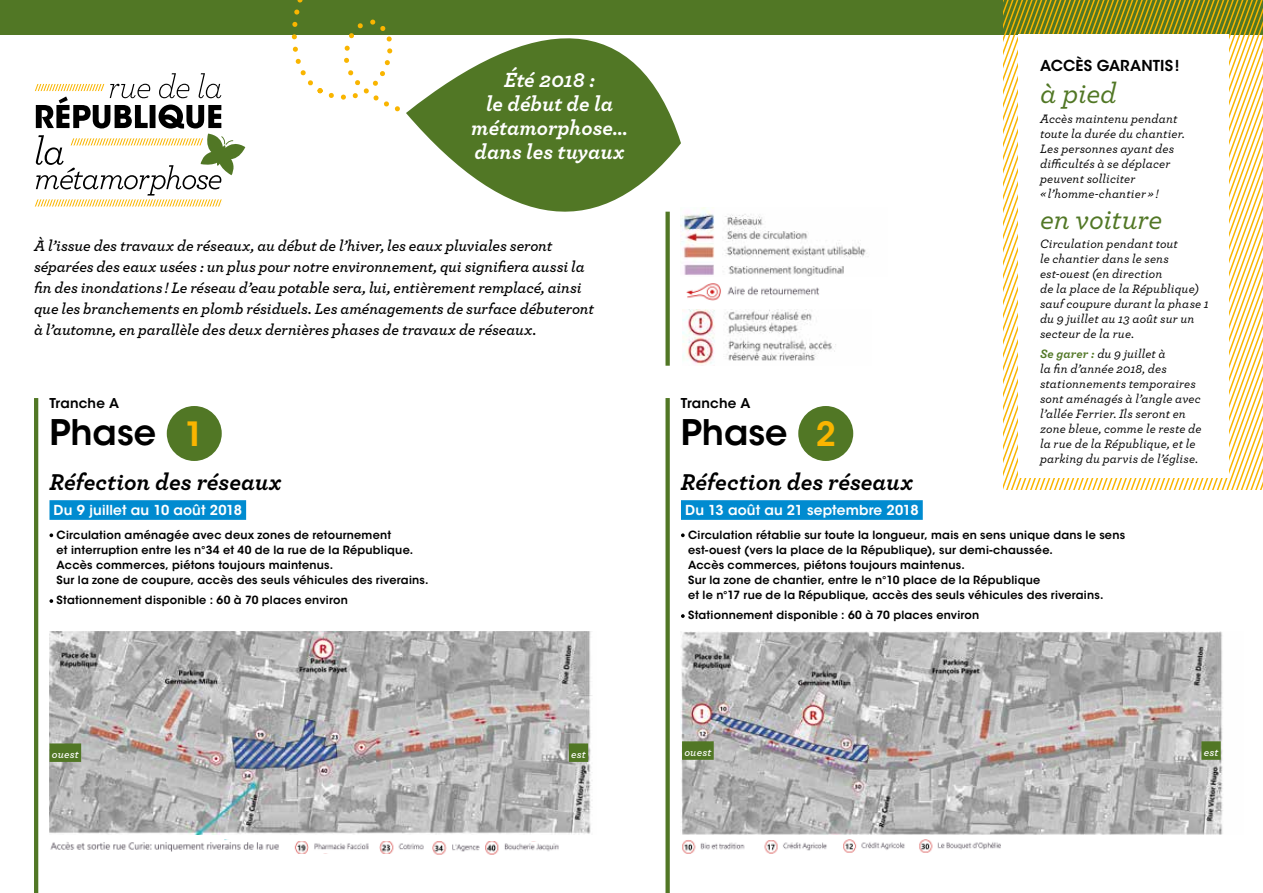
<style>
.page{position:relative;width:1263px;height:893px;background:#fff}
.page>*{position:absolute;margin:0;border:0;box-sizing:border-box;transform-origin:0 0}
.t1{font:600 35.1px "ITC Avant Garde Std";letter-spacing:-.005em;color:#000}
.t2{font:italic 500 29.25px "Archer";letter-spacing:-.01em;color:#517725}
.t3{font:italic 700 24px "Archer";color:#000}
.t4{font:italic 700 21.45px/23.9px "Archer";color:#fff;text-align:center}
.t5{font:italic 600 15.75px/21px "Archer";letter-spacing:-.005em;color:#000}
.t6{font:600 15px "ITC Avant Garde Std";letter-spacing:.005em;color:#000}
.t7{font:600 13.65px "ITC Avant Garde Std";letter-spacing:.01em;color:#fff}
.t8{font:600 13.5px "ITC Avant Garde Std";letter-spacing:.01em;color:#000}
.t9{font:italic 500 12.75px/15px "Archer";letter-spacing:.01em;color:#000}
.t10{font:600 11.25px/15px "ITC Avant Garde Std";letter-spacing:.02em;color:#000}
.t11{font:italic 600 11.25px "Archer";letter-spacing:.015em;color:#fff}
.s1{font-size:33.3px;color:#f9b500}
.s2{font-weight:700;color:#517725}
</style>
<div class="page">
<div style="left:681px;top:500px;width:242px;height:20px;background:#008bd0"></div>
<div style="left:798px;top:406px;width:55px;height:55px;background:#517725;border-radius:50%"></div>
<svg style="left:681px;top:533px;width:4px;height:4px"></svg>
<svg style="left:681px;top:614px;width:4px;height:4px"></svg>
<div style="left:49px;top:500px;width:197px;height:20px;background:#008bd0"></div>
<div style="left:167px;top:406px;width:55px;height:55px;background:#517725;border-radius:50%"></div>
<svg style="left:49px;top:533px;width:4px;height:4px"></svg>
<svg style="left:49px;top:599px;width:4px;height:4px"></svg>
<hr style="left:34px;top:398px;width:4px;height:495px;background:#517725">
<div style="left:0;top:0;width:1263px;height:34px;background:#517725"></div>
<svg style="left:1169px;top:31px;width:94px;height:458px"></svg>
<div style="left:1018px;top:34px;width:211px;height:443px;background:#fff"></div>
<svg style="left:292px;top:0;width:42px;height:98px"></svg>
<svg style="left:341px;top:19px;width:59px;height:93px"></svg>
<svg style="left:406px;top:34px;width:275px;height:206px;fill:#517725"></svg>
<svg style="left:34px;top:73px;width:211px;height:134px"></svg>
<div style="left:665px;top:398px;width:5px;height:495px;background:#517725"></div>
<img style="left:682px;top:207px;width:185px;height:69px">
<img style="left:682px;top:310px;width:154px;height:56px">
<img style="left:686px;top:283px;width:133px;height:18px">
<div style="left:665px;top:212px;width:5px;height:154px;background:#517725"></div>
<img style="left:681px;top:632px;width:542px;height:203px">
<img style="left:682px;top:840px;width:63px;height:13px">
<img style="left:764px;top:840px;width:63px;height:14px">
<img style="left:919px;top:839px;width:82px;height:14px">
<img style="left:843px;top:839px;width:62px;height:14px">
<img style="left:49px;top:632px;width:543px;height:203px">
<div style="left:49px;top:743px;width:32px;height:19px;background:#517725"></div>
<div style="left:682px;top:741px;width:32px;height:19px;background:#517725"></div>
<div style="left:569px;top:743px;width:19px;height:19px;background:#517725"></div>
<div style="left:1201px;top:741px;width:20px;height:19px;background:#517725"></div>
<img style="left:50px;top:839px;width:229px;height:13px">
<img style="left:294px;top:841px;width:75px;height:13px">
<img style="left:379px;top:841px;width:45px;height:13px">
<img style="left:486px;top:841px;width:73px;height:14px">
<img style="left:432px;top:841px;width:48px;height:14px">
<h3 class="t4" style="left:471px;top:66px;width:158px">Été 2018 :<br>le début de la métamorphose… dans les tuyaux</h3>
<p class="t5" style="left:34px;top:234px;width:562px">À l’issue des travaux de réseaux, au début de l’hiver, les eaux pluviales seront séparées des eaux usées : un plus pour notre environnement, qui signifiera aussi la fin des inondations ! Le réseau d’eau potable sera, lui, entièrement remplacé, ainsi que les branchements en plomb résiduels. Les aménagements de surface débuteront à l’automne, en parallèle des deux dernières phases de travaux de réseaux.</p>
<p class="t8" style="left:49px;top:395px;width:71px">Tranche A</p>
<h1 class="t1" style="left:49px;top:410px;width:156px">Phase <span class="s1">1</span></h1>
<h3 class="t3" style="left:49px;top:463px;width:234px">Réfection des réseaux</h3>
<p class="t7" style="left:54px;top:501px;width:190px">Du 9 juillet au 10 août 2018</p>
<p class="t10" style="left:57px;top:527px;width:373px">Circulation aménagée avec deux zones de retournement<br>et interruption entre les n°34 et 40 de la rue de la République.<br>Accès commerces, piétons toujours maintenus.<br>Sur la zone de coupure, accès des seuls véhicules des riverains.</p>
<p class="t10" style="left:57px;top:593px;width:293px">Stationnement disponible : 60 à 70 places environ</p>
<h3 class="t6" style="left:1040px;top:56px;width:141px">ACCÈS GARANTIS!</h3>
<h2 class="t2" style="left:1040px;top:72px;width:78px">à pied</h2>
<p class="t9" style="left:1040px;top:110px;width:146px">Accès maintenu pendant toute la durée du chantier.<br>Les personnes ayant des difficultés à se déplacer peuvent solliciter<br>« l’homme-chantier » !</p>
<h2 class="t2" style="left:1040px;top:198px;width:124px">en voiture</h2>
<p class="t9" style="left:1040px;top:236px;width:170px">Circulation pendant tout<br>le chantier dans le sens est-ouest (en direction<br>de la place de la République) sauf coupure durant la phase 1 du 9 juillet au 13 août sur un secteur de la rue.</p>
<p class="t9" style="left:1040px;top:345px;width:163px"><span class="s2">Se garer :</span> du 9 juillet à<br>la fin d’année 2018, des stationnements temporaires sont aménagés à l’angle avec l’allée Ferrier. Ils seront en zone bleue, comme le reste de la rue de la République, et le parking du parvis de l’église.</p>
<p class="t8" style="left:681px;top:395px;width:71px">Tranche A</p>
<h1 class="t1" style="left:681px;top:410px;width:156px">Phase <span class="s1">2</span></h1>
<h3 class="t3" style="left:681px;top:463px;width:234px">Réfection des réseaux</h3>
<p class="t7" style="left:685px;top:501px;width:235px">Du 13 août au 21 septembre 2018</p>
<p class="t10" style="left:688px;top:527px;width:439px">Circulation rétablie sur toute la longueur, mais en sens unique dans le sens est-ouest (vers la place de la République), sur demi-chaussée.<br>Accès commerces, piétons toujours maintenus.<br>Sur la zone de chantier, entre le n°10 place de la République<br>et le n°17 rue de la République, accès des seuls véhicules des riverains.</p>
<p class="t10" style="left:688px;top:608px;width:293px">Stationnement disponible : 60 à 70 places environ</p>
<p class="t11" style="left:52px;top:745px;width:29px">ouest</p>
<p class="t11" style="left:684px;top:743px;width:29px">ouest</p>
<p class="t11" style="left:571px;top:745px;width:16px">est</p>
<p class="t11" style="left:1204px;top:743px;width:16px">est</p>
</div>
